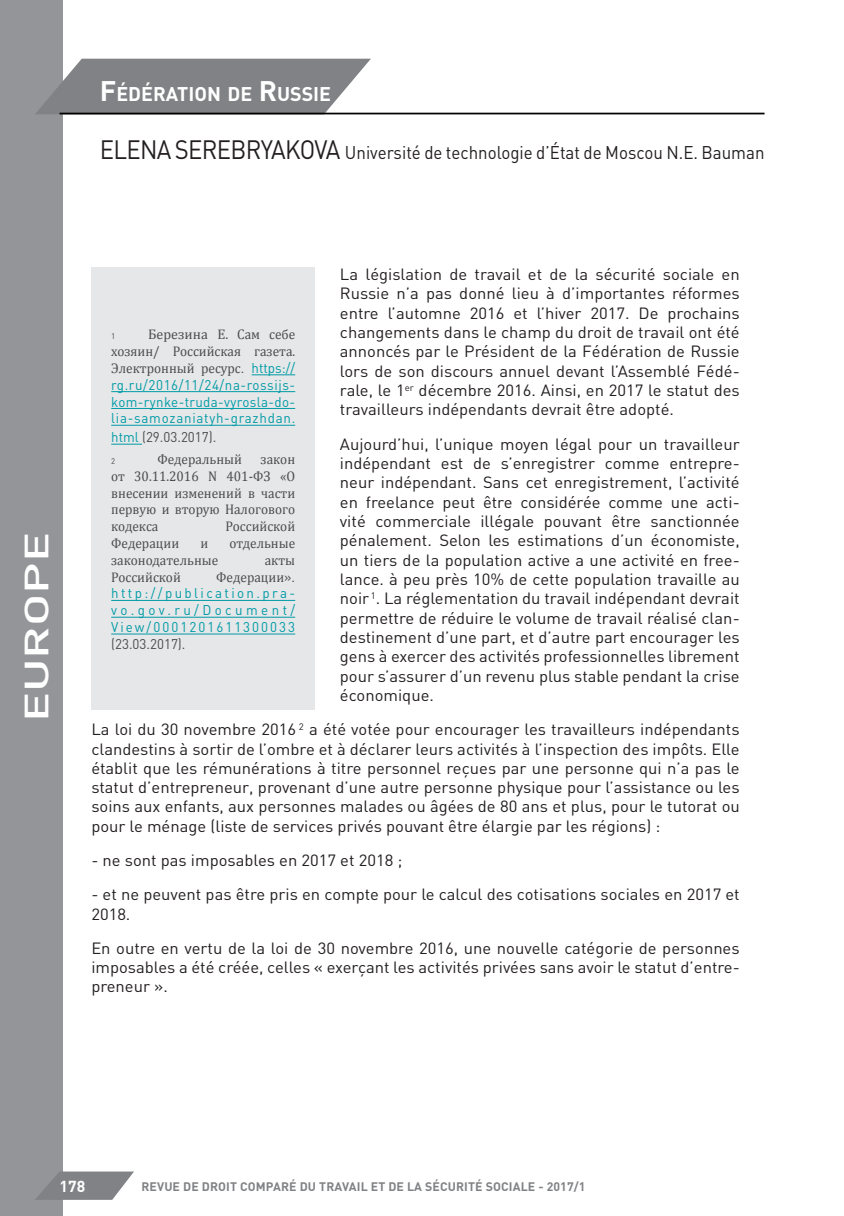
<style>
.page{position:relative;width:844px;height:1216px;background:#fff}
.page>*{position:absolute;margin:0;border:0;box-sizing:border-box;transform-origin:0 0}
.t1{font:500 33.25px "DIN";color:#fff;scale:1.5 1}
.t2{font:700 19.6px "DIN";color:#fff}
.t3{font:18.2px "DIN";color:#231f20;scale:.93 1}
.t4{font:16.1px/19.2px "DIN";color:#231f20;text-align:justify}
.t5{font:700 15.75px "DIN";color:#fff}
.t6{font:14px/16.8px "Cambria";color:#4b4c4d;text-align:justify;scale:.95 1}
.t7{font:14px/16.8px "DIN";letter-spacing:.1em;color:#009ba5;text-align:justify;scale:.95 1}
.t8{font:14px/16.8px "Cambria";color:#4b4c4d;text-align:justify}
.t9{font:14px "DIN";color:#4b4c4d;scale:.95 1}
.t10{font:700 12.25px "DIN";letter-spacing:.01em;color:#808285}
.t11{font:8.05px "DIN";color:#4b4c4d}
.t12{font:8.05px "DIN";color:#4b4c4d;scale:.95 1}
.s1{font-size:28px}
.s2{font-size:26.25px}
.s3{font-family:"DIN"}
.s4{font-family:"DIN";color:#009ba5}
.s5{color:#009ba5}
</style>
<div class="page">
<div style="left:0;top:0;width:62px;height:1215px;background:#939598"></div>
<svg style="left:36px;top:1171px;width:98px;height:28px"></svg>
<svg style="left:36px;top:59px;width:335px;height:55px;background:#8a8c8e"></svg>
<hr style="left:60px;top:113px;width:704px;height:1px;background:#000">
<div style="left:91px;top:267px;width:224px;height:442px;background:#e6e7e9"></div>
<hr style="left:251px;top:374px;width:44px;height:1px;background:#009ba5">
<hr style="left:111px;top:391px;width:184px;height:1px;background:#009ba5">
<hr style="left:111px;top:408px;width:184px;height:1px;background:#009ba5">
<hr style="left:111px;top:425px;width:184px;height:1px;background:#009ba5">
<hr style="left:111px;top:444px;width:31px;height:1px;background:#009ba5">
<hr style="left:111px;top:600px;width:184px;height:1px;background:#009ba5">
<hr style="left:111px;top:617px;width:184px;height:1px;background:#009ba5">
<hr style="left:111px;top:633px;width:184px;height:1px;background:#009ba5">
<h1 class="t1" style="left:15px;top:722px;width:128px;rotate:-90deg">EUROPE</h1>
<p class="t2" style="left:100px;top:81px;width:233px"><span class="s1">F</span>ÉDÉRATION DE <span class="s1">R</span>USSIE</p>
<p class="t3" style="left:100px;top:141px;width:716px"><span class="s2">ELENA SEREBRYAKOVA</span> Université de technologie d’État de Moscou N.E. Bauman</p>
<p class="t4" style="left:340px;top:264px;width:401px">La législation de travail et de la sécurité sociale en Russie n’a pas donné lieu à d’importantes réformes entre l’automne 2016 et l’hiver 2017. De prochains changements dans le champ du droit de travail ont été annoncés par le Président de la Fédération de Russie lors de son discours annuel devant l’Assemblé Fédé&shy;rale, le 1<sup>er</sup> décembre 2016. Ainsi, en 2017 le statut des travailleurs indépendants devrait être adopté.</p>
<p class="t4" style="left:340px;top:434px;width:401px">Aujourd’hui, l’unique moyen légal pour un travailleur indépendant est de s’enregistrer comme entrepre&shy;neur indépendant. Sans cet enregistrement, l’activité en freelance peut être considérée comme une acti&shy;vité commerciale illégale pouvant être sanctionnée pénalement. Selon les estimations d’un économiste, un tiers de la population active a une activité en free&shy;lance. à peu près 10% de cette population travaille au noir <sup>1</sup>. La réglementation du travail indépendant devrait permettre de réduire le volume de travail réalisé clan&shy;destinement d’une part, et d’autre part encourager les gens à exercer des activités professionnelles librement pour s’assurer d’un revenu plus stable pendant la crise économique.</p>
<p class="t4" style="left:91px;top:719px;width:649px">La loi du 30 novembre 2016 <sup>2</sup> a été votée pour encourager les travailleurs indépendants clandestins à sortir de l’ombre et à déclarer leurs activités à l’inspection des impôts. Elle établit que les rémunérations à titre personnel reçues par une personne qui n’a pas le statut d’entrepreneur, provenant d’une autre personne physique pour l’assistance ou les soins aux enfants, aux personnes malades ou âgées de 80 ans et plus, pour le tutorat ou pour le ménage (liste de services privés pouvant être élargie par les régions) :</p>
<p class="t4" style="left:91px;top:850px;width:312px">- ne sont pas imposables en 2017 et 2018 ;</p>
<p class="t4" style="left:91px;top:884px;width:649px">- et ne peuvent pas être pris en compte pour le calcul des cotisations sociales en 2017 et<br>2018.</p>
<p class="t4" style="left:91px;top:938px;width:649px">En outre en vertu de la loi de 30 novembre 2016, une nouvelle catégorie de personnes imposables a été créée, celles « exerçant les activités privées sans avoir le statut d’entre&shy;preneur ».</p>
<p class="t8" style="left:111px;top:326px;width:185px;text-indent:37px">Березина Е. Сам себе хозяин/ Российская газета.<br>Электронный ресурс<span class="s3">.</span> <span class="s4">https://</span></p>
<p class="t7" style="left:111px;top:376px;width:195px">rg.ru/2016/11/24/na-rossijs&shy;kom-rynke-truda-vyrosla-do&shy;lia-samozaniatyh-grazhdan.</p>
<p class="t9" style="left:111px;top:428px;width:112px"><span class="s5">html</span> (29.03.2017).</p>
<p class="t12" style="left:111px;top:456px;width:6px">2</p>
<p class="t6" style="left:157px;top:451px;width:91px">Федеральный</p>
<p class="t11" style="left:111px;top:331px;width:6px">1</p>
<p class="t6" style="left:111px;top:451px;width:195px;text-indent:149px">закон от 30.11.2016 N 401-ФЗ «О внесении изменений в части первую и вторую Налогового кодекса</p>
<p class="t6" style="left:225px;top:518px;width:75px">Российской</p>
<p class="t6" style="left:111px;top:535px;width:73px">Федерации</p>
<p class="t6" style="left:200px;top:535px;width:10px">и</p>
<p class="t6" style="left:229px;top:535px;width:70px">отдельные</p>
<p class="t6" style="left:111px;top:551px;width:114px">законодательные</p>
<p class="t6" style="left:265px;top:551px;width:34px">акты</p>
<p class="t6" style="left:111px;top:568px;width:75px">Российской</p>
<p class="t6" style="left:216px;top:568px;width:85px">Федерации<span class="s3">».</span></p>
<p class="t7" style="left:111px;top:584px;width:195px">http://publication.pra&shy;vo.gov.ru/Document/ View/0001201611300033</p>
<p class="t9" style="left:111px;top:635px;width:80px">(23.03.2017).</p>
<p class="t5" style="left:60px;top:1176px;width:27px">178</p>
<p class="t10" style="left:141px;top:1178px;width:445px">REVUE DE DROIT COMPARÉ DU TRAVAIL ET DE LA SÉCURITÉ SOCIALE - 2017/1</p>
</div>
